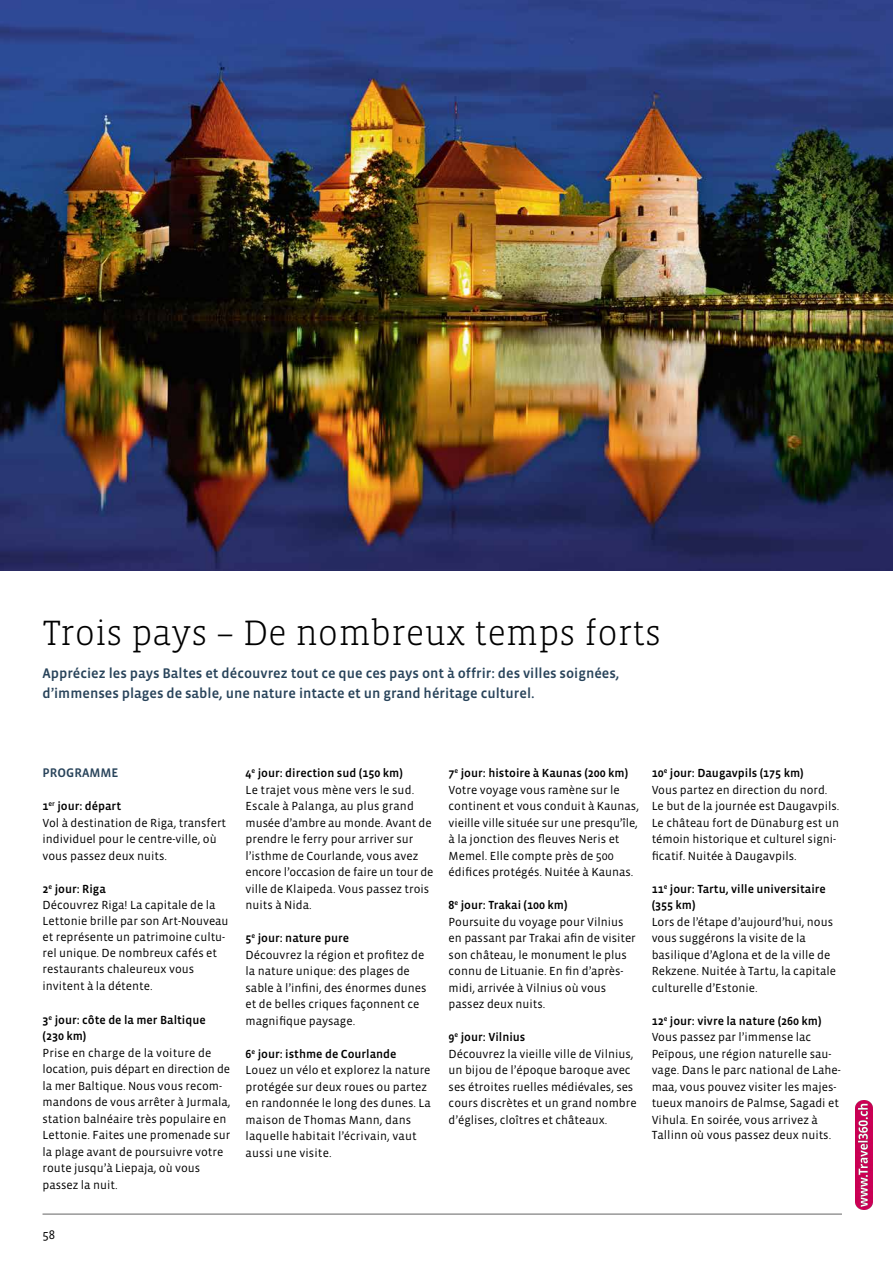
<style>
.page{position:relative;width:893px;height:1263px;background:#fff}
.page>*{position:absolute;margin:0;border:0;box-sizing:border-box;transform-origin:0 0}
.t1{font:300 36px "Vista Slab OT";color:#000}
.t2{font:500 14.25px/20.2px "Vista Sans OT";color:#28435a}
.t3{font:500 12.75px "Vista Sans OT";color:#28435a}
.t4{font:12.75px "Vista Sans OT";color:#000}
.t5{font:12px/16.5px "Vista Sans OT";color:#000}
.t6{font:500 12px/16.5px "Vista Sans OT";color:#000}
.s1{font-weight:500}
.s2{color:#fff}
</style>
<div class="page">
<img style="left:0;top:0;width:893px;height:571px">
<hr style="left:43px;top:1214px;width:799px;height:1px;background:#646363">
<img style="left:856px;top:1100px;width:16px;height:109px">
<h1 class="t1" style="left:43px;top:614px;width:620px">Trois pays – De nombreux temps forts</h1>
<p class="t2" style="left:43px;top:663px;width:578px">Appréciez les pays Baltes et découvrez tout ce que ces pays ont à offrir: des villes soignées, d’immenses plages de sable, une nature intacte et un grand héritage culturel.</p>
<p class="t3" style="left:43px;top:766px;width:78px">PROGRAMME</p>
<p class="t5" style="left:43px;top:798px;width:185px"><span class="s1">1</span><sup>er</sup> <span class="s1">jour: départ<br></span>Vol à destination de Riga, transfert individuel pour le centre-ville, où vous passez deux nuits.</p>
<p class="t5" style="left:43px;top:881px;width:188px"><span class="s1">2</span><sup>e</sup> <span class="s1">jour: Riga<br></span>Découvrez Riga! La capitale de la<br>Lettonie brille par son Art-Nouveau et représente un patrimoine cultu&shy;rel unique. De nombreux cafés et restaurants chaleureux vous invitent à la détente.<span class="s2">xcursions</span></p>
<p class="t6" style="left:43px;top:1012px;width:165px">3<sup>e</sup> jour: côte de la mer Baltique (230 km)</p>
<p class="t5" style="left:43px;top:1045px;width:189px">Prise en charge de la voiture de location, puis départ en direction de la mer Baltique. Nous vous recom&shy;mandons de vous arrêter à Jurmala, station balnéaire très populaire en<br>Lettonie. Faites une promenade sur la plage avant de poursuivre votre route jusqu’à Liepaja, où vous passez la nuit.</p>
<p class="t4" style="left:43px;top:1228px;width:14px">58</p>
<p class="t5" style="left:246px;top:765px;width:189px"><span class="s1">4</span><sup>e</sup> <span class="s1">jour: direction sud (150 km)<br></span>Le trajet vous mène vers le sud.<br>Escale à Palanga, au plus grand musée d’ambre au monde. Avant de prendre le ferry pour arriver sur l’isthme de Courlande, vous avez encore l’occasion de faire un tour de ville de Klaipeda. Vous passez trois nuits à Nida.</p>
<p class="t5" style="left:246px;top:930px;width:183px"><span class="s1">5</span><sup>e</sup> <span class="s1">jour: nature pure<br></span>Découvrez la région et profitez de la nature unique: des plages de sable à l’infini, des énormes dunes et de belles criques façonnent ce magnifique paysage.</p>
<p class="t5" style="left:246px;top:1045px;width:187px"><span class="s1">6</span><sup>e</sup> <span class="s1">jour: isthme de Courlande<br></span>Louez un vélo et explorez la nature protégée sur deux roues ou partez en randonnée le long des dunes. La maison de Thomas Mann, dans laquelle habitait l’écrivain, vaut aussi une visite.</p>
<p class="t5" style="left:449px;top:765px;width:192px"><span class="s1">7</span><sup>e</sup> <span class="s1">jour: histoire à Kaunas (200 km)<br></span>Votre voyage vous ramène sur le continent et vous conduit à Kaunas, vieille ville située sur une presqu’île, à la jonction des fleuves Neris et Memel. Elle compte près de 500 édifices protégés. Nuitée à Kaunas.</p>
<p class="t5" style="left:449px;top:897px;width:189px"><span class="s1">8</span><sup>e</sup> <span class="s1">jour: Trakai (100 km)<br></span>Poursuite du voyage pour Vilnius en passant par Trakai afin de visiter son château, le monument le plus connu de Lituanie. En fin d’après&shy;midi, arrivée à Vilnius où vous passez deux nuits.<span class="s2">cursion</span></p>
<p class="t5" style="left:449px;top:1029px;width:190px"><span class="s1">9</span><sup>e</sup> <span class="s1">jour: Vilnius<br></span>Découvrez la vieille ville de Vilnius, un bijou de l’époque baroque avec ses étroites ruelles médiévales, ses cours discrètes et un grand nombre d’églises, cloîtres et châteaux.</p>
<p class="t5" style="left:652px;top:765px;width:189px"><span class="s1">10</span><sup>e</sup> <span class="s1">jour: Daugavpils (175 km)<br></span>Vous partez en direction du nord.<br>Le but de la journée est Daugavpils.<br>Le château fort de Dünaburg est un témoin historique et culturel signi&shy;ficatif. Nuitée à Daugavpils.</p>
<p class="t6" style="left:652px;top:880px;width:176px">11<sup>e</sup> jour: Tartu, ville universitaire (355 km)</p>
<p class="t5" style="left:652px;top:913px;width:186px">Lors de l’étape d’aujourd’hui, nous vous suggérons la visite de la basilique d’Aglona et de la ville de<br>Rekzene. Nuitée à Tartu, la capitale culturelle d’Estonie.</p>
<p class="t5" style="left:652px;top:1013px;width:191px"><span class="s1">12</span><sup>e</sup> <span class="s1">jour: vivre la nature (260 km)<br></span>Vous passez par l’immense lac Peïpous, une région naturelle sau&shy;vage. Dans le parc national de Lahe&shy;maa, vous pouvez visiter les majes&shy;tueux manoirs de Palmse, Sagadi et Vihula. En soirée, vous arrivez à Tallinn où vous passez deux nuits.</p>
</div>
